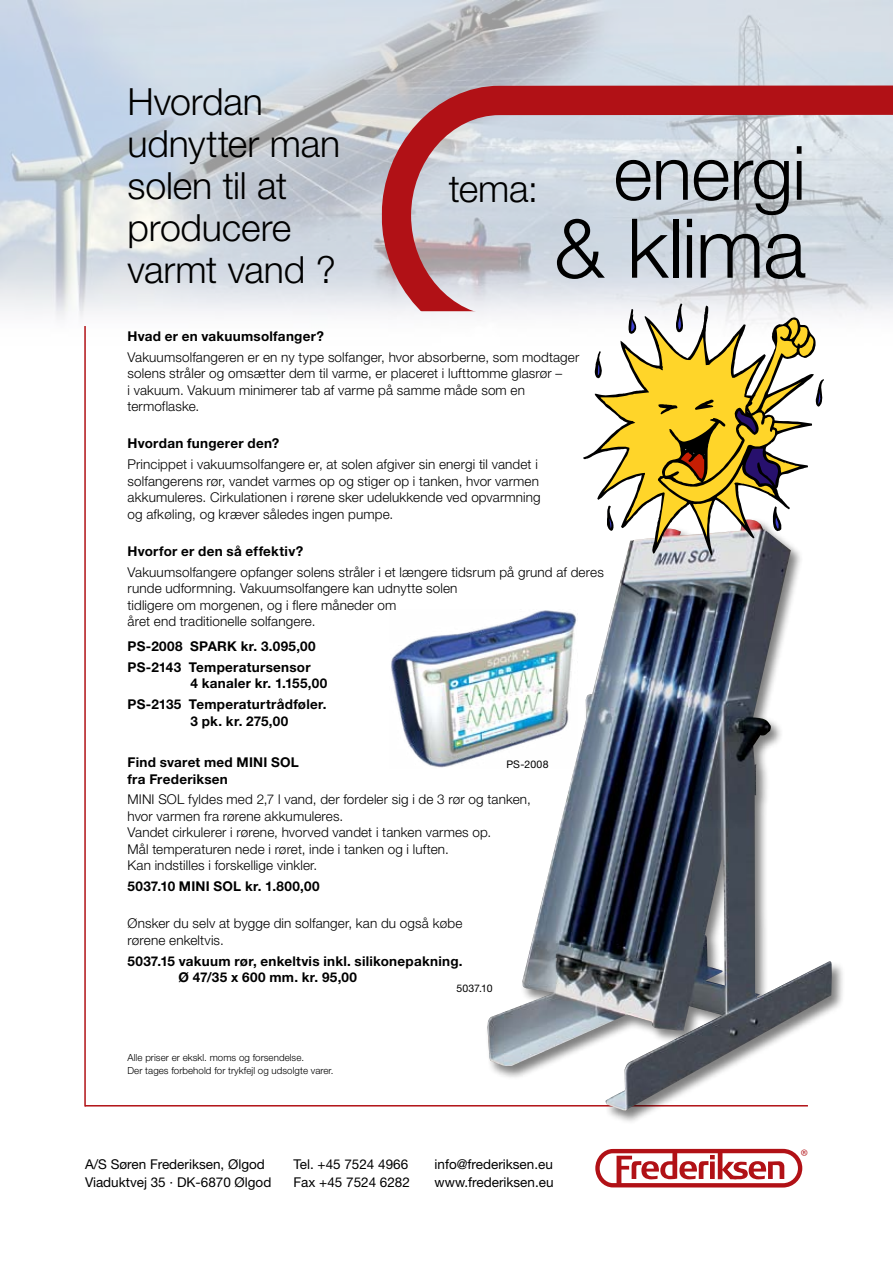
<style>
.page{position:relative;width:893px;height:1263px;background:#fff}
.page>*{position:absolute;margin:0;border:0;box-sizing:border-box;transform-origin:0 0}
.t1{font:300 82.5px "Helvetica Neue";letter-spacing:-.015em;color:#000}
.t2{font:300 75px "Helvetica Neue";letter-spacing:-.01em;color:#000}
.t3{font:300 37.5px/42px "Helvetica Neue";letter-spacing:-.005em;color:#000}
.t4{font:13.8px "Myriad";color:#b11116}
.t5{font:300 13.5px/16.5px "Helvetica Neue";letter-spacing:.01em;color:#000}
.t6{font:700 13.5px/20.7px "Helvetica Neue";letter-spacing:.02em;color:#000}
.t7{font:13.5px "Helvetica Neue";color:#000}
.t8{font:10.5px "Helvetica Neue";letter-spacing:.01em;color:#000}
.t9{font:300 9.75px/12.8px "Helvetica Neue";letter-spacing:.005em;color:#000}
</style>
<div class="page">
<img style="left:0;top:0;width:893px;height:319px">
<svg style="left:595px;top:1149px;width:207px;height:38px"></svg>
<hr style="left:84px;top:326px;width:2px;height:780px;background:#b11116">
<hr style="left:85px;top:1105px;width:723px;height:1px;background:#b11116">
<svg style="left:382px;top:85px;width:511px;height:226px;background:#cab4bb"></svg>
<img style="left:487px;top:556px;width:345px;height:556px">
<img style="left:391px;top:610px;width:187px;height:158px">
<svg style="left:583px;top:306px;width:217px;height:250px"></svg>
<svg style="left:595px;top:303px;width:229px;height:240px"></svg>
<h3 class="t3" style="left:128px;top:79px;width:214px">Hvordan udnytter man solen til at producere varmt vand ?</h3>
<h3 class="t3" style="left:449px;top:167px;width:91px">tema:</h3>
<h2 class="t2" style="left:613px;top:127px;width:194px">energi</h2>
<h1 class="t1" style="left:554px;top:198px;width:254px">&amp; klima</h1>
<p class="t6" style="left:128px;top:325px;width:198px">Hvad er en vakuumsolfanger?</p>
<p class="t5" style="left:128px;top:348px;width:453px">Vakuumsolfangeren er en ny type solfanger, hvor absorberne, som modtager solens stråler og omsætter dem til varme, er placeret i lufttomme glasrør –<br>i vakuum. Vakuum minimerer tab af varme på samme måde som en termoflaske.</p>
<p class="t6" style="left:128px;top:433px;width:153px">Hvordan fungerer den?</p>
<p class="t5" style="left:128px;top:456px;width:415px">Princippet i vakuumsolfangere er, at solen afgiver sin energi til vandet i solfangerens rør, vandet varmes op og stiger op i tanken, hvor varmen akkumuleres. Cirkulationen i rørene sker udelukkende ved opvarmning og afkøling, og kræver således ingen pumpe.</p>
<p class="t6" style="left:128px;top:540px;width:177px">Hvorfor er den så effektiv?</p>
<p class="t5" style="left:128px;top:563px;width:478px">Vakuumsolfangere opfanger solens stråler i et længere tidsrum på grund af deres runde udformning. Vakuumsolfangere kan udnytte solen<br>tidligere om morgenen, og i flere måneder om<br>året end traditionelle solfangere.</p>
<p class="t6" style="left:128px;top:636px;width:190px">PS-2008 SPARK kr. 3.095,00<br>PS-2143 Temperatursensor</p>
<p class="t6" style="left:128px;top:673px;width:201px;text-align:right">4 kanaler kr. 1.155,00<br>PS-2135 Temperaturtrådføler.</p>
<p class="t6" style="left:191px;top:710px;width:99px">3 pk. kr. 275,00</p>
<p class="t6" style="left:128px;top:754px;width:173px;line-height:16.5px">Find svaret med MINI SOL fra Frederiksen</p>
<p class="t5" style="left:128px;top:791px;width:405px">MINI SOL fyldes med 2,7 l vand, der fordeler sig i de 3 rør og tanken, hvor varmen fra rørene akkumuleres.<br>Vandet cirkulerer i rørene, hvorved vandet i tanken varmes op.<br>Mål temperaturen nede i røret, inde i tanken og i luften.<br>Kan indstilles i forskellige vinkler.</p>
<p class="t6" style="left:128px;top:876px;width:194px">5037.10 MINI SOL kr. 1.800,00</p>
<p class="t5" style="left:128px;top:915px;width:336px">Ønsker du selv at bygge din solfanger, kan du også købe rørene enkeltvis.</p>
<p class="t6" style="left:179px;top:952px;width:285px;line-height:16.5px;text-indent:-51px">5037.15 vakuum rør, enkeltvis inkl. silikonepakning.<br>Ø 47/35 x 600 mm. kr. 95,00</p>
<p class="t8" style="left:506px;top:758px;width:44px">PS-2008</p>
<p class="t8" style="left:456px;top:982px;width:38px">5037.10</p>
<p class="t9" style="left:128px;top:1051px;width:207px">Alle priser er ekskl. moms og forsendelse.<br>Der tages forbehold for trykfejl og udsolgte varer.</p>
<p class="t7" style="left:85px;top:1156px;width:181px">A/S Søren Frederiksen, Ølgod</p>
<p class="t7" style="left:294px;top:1156px;width:116px">Tel. +45 7524 4966</p>
<p class="t7" style="left:435px;top:1156px;width:120px">info@frederiksen.eu</p>
<p class="t7" style="left:85px;top:1174px;width:188px">Viaduktvej 35 · DK-6870 Ølgod</p>
<p class="t7" style="left:294px;top:1174px;width:118px">Fax +45 7524 6282</p>
<p class="t7" style="left:435px;top:1174px;width:120px">www.frederiksen.eu</p>
<p class="t4" style="left:801px;top:1147px;width:9px">®</p>
</div>
